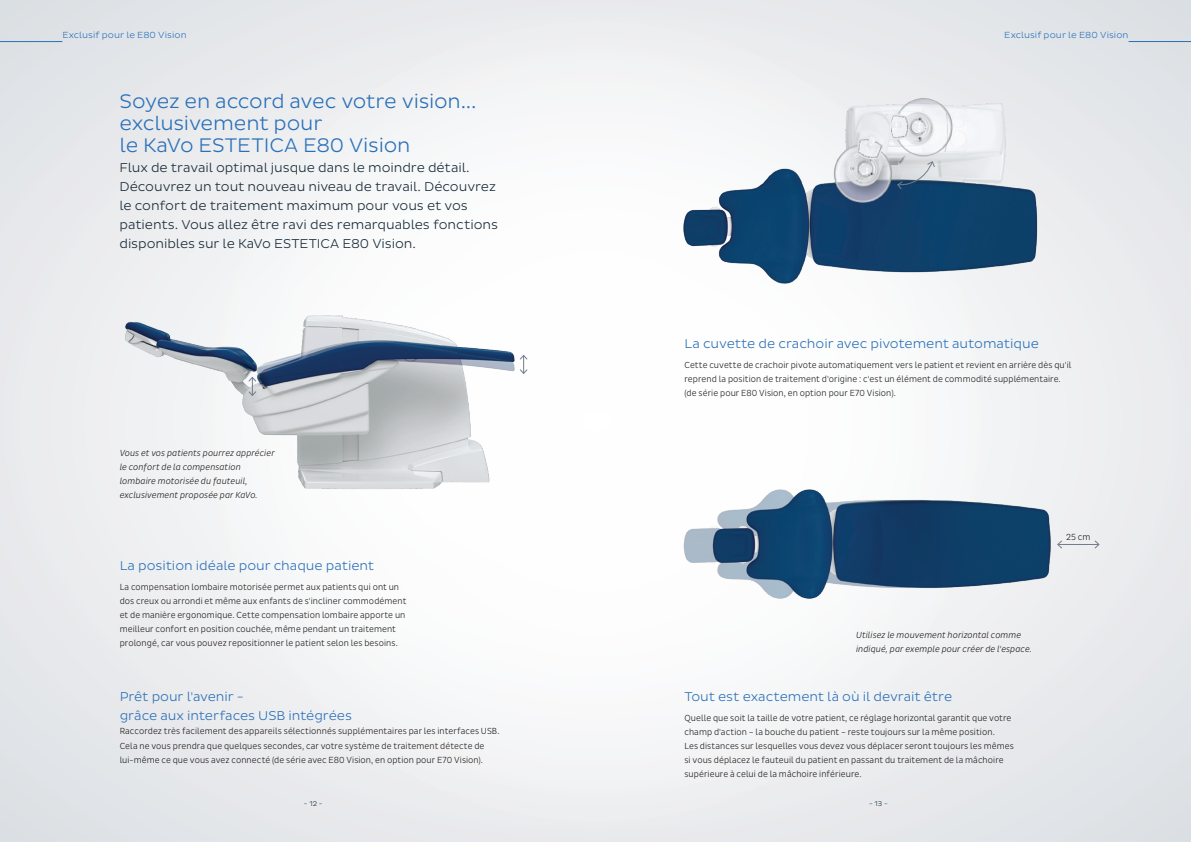
<style>
.page{position:relative;width:1191px;height:842px;background:#e9e9ec}
.page>*{position:absolute;margin:0;border:0;box-sizing:border-box;transform-origin:0 0}
.HL{font:300 20px/22px "Pluto Sans";letter-spacing:-.01em;color:#2a70b8}
.Intro{font:300 13px/19px "Pluto Sans";letter-spacing:-.005em;color:#172938}
.Intro_blue{font:300 13px/19px "Pluto Sans";letter-spacing:-.005em;color:#2a70b8}
.Copy{font:300 9px/14px "Pluto Sans Cond";letter-spacing:.01em;color:#231f20}
.Discription{font:italic 300 9px/14px "Pluto Sans Cond";letter-spacing:.01em;color:#231f20}
.Subheadline_Medium_b{font:300 9px "Pluto Sans";letter-spacing:.01em;color:#2a70b8}
.t1{font:300 7px "Pluto Sans";color:#172938}
</style>
<div class="page">
<div style="left:175px;top:1px;width:841px;height:841px;background:#f8f9fa;border-radius:50%"></div>
<img style="left:125px;top:315px;width:390px;height:174px">
<hr style="left:1057px;top:544px;width:41px;height:1px;background:#747d8a">
<svg style="left:1057px;top:540px;width:5px;height:9px"></svg>
<svg style="left:1094px;top:540px;width:6px;height:9px"></svg>
<img style="left:683px;top:75px;width:355px;height:209px">
<img style="left:683px;top:489px;width:367px;height:110px">
<svg style="left:248px;top:376px;width:9px;height:21px"></svg>
<svg style="left:520px;top:355px;width:8px;height:19px"></svg>
<svg style="left:896px;top:160px;width:40px;height:30px"></svg>
<hr style="left:0;top:41px;width:62px;height:1px;background:#2a70b8">
<hr style="left:1128px;top:41px;width:63px;height:1px;background:#2a70b8">
<p class="Subheadline_Medium_b" style="left:62px;top:30px;width:126px">Exclusif pour le E80 Vision</p>
<p class="Subheadline_Medium_b" style="left:1004px;top:30px;width:126px">Exclusif pour le E80 Vision</p>
<p class="HL" style="left:119px;top:90px;width:358px">Soyez en accord avec votre vision... exclusivement pour<br>le KaVo ESTETICA E80 Vision</p>
<p class="Intro" style="left:119px;top:158px;width:352px">Flux de travail optimal jusque dans le moindre détail.</p>
<p class="Intro" style="left:119px;top:177px;width:380px">Découvrez un tout nouveau niveau de travail. Découvrez le confort de traitement maximum pour vous et vos patients. Vous allez être ravi des remarquables fonctions disponibles sur le KaVo ESTETICA E80 Vision.</p>
<p class="Discription" style="left:120px;top:446px;width:156px">Vous et vos patients pourrez apprécier le confort de la compensation lombaire motorisée du fauteuil, exclusivement proposée par KaVo.</p>
<p class="Intro_blue" style="left:120px;top:556px;width:256px">La position idéale pour chaque patient</p>
<p class="Copy" style="left:120px;top:579px;width:288px">La compensation lombaire motorisée permet aux patients qui ont un dos creux ou arrondi et même aux enfants de s'incliner commodément et de manière ergonomique. Cette compensation lombaire apporte un meilleur confort en position couchée, même pendant un traitement prolongé, car vous pouvez repositionner le patient selon les besoins.</p>
<p class="Intro_blue" style="left:120px;top:688px;width:234px">Prêt pour l'avenir -<br>grâce aux interfaces USB intégrées</p>
<p class="Copy" style="left:120px;top:724px;width:381px">Raccordez très facilement des appareils sélectionnés supplémentaires par les interfaces USB.</p>
<p class="Copy" style="left:120px;top:738px;width:366px">Cela ne vous prendra que quelques secondes, car votre système de traitement détecte de lui-même ce que vous avez connecté (de série avec E80 Vision, en option pour E70 Vision).</p>
<p class="Intro_blue" style="left:684px;top:334px;width:356px">La cuvette de crachoir avec pivotement automatique</p>
<p class="Copy" style="left:684px;top:358px;width:388px">Cette cuvette de crachoir pivote automatiquement vers le patient et revient en arrière dès qu'il reprend la position de traitement d'origine : c'est un élément de commodité supplémentaire.</p>
<p class="Copy" style="left:684px;top:386px;width:213px">(de série pour E80 Vision, en option pour E70 Vision).</p>
<p class="Copy" style="left:1066px;top:530px;width:26px">25 cm</p>
<p class="Discription" style="left:856px;top:628px;width:177px">Utilisez le mouvement horizontal comme indiqué, par exemple pour créer de l'espace.</p>
<p class="Intro_blue" style="left:684px;top:688px;width:269px">Tout est exactement là où il devrait être</p>
<p class="Copy" style="left:684px;top:711px;width:331px">Quelle que soit la taille de votre patient, ce réglage horizontal garantit que votre champ d'action – la bouche du patient – reste toujours sur la même position.<br>Les distances sur lesquelles vous devez vous déplacer seront toujours les mêmes si vous déplacez le fauteuil du patient en passant du traitement de la mâchoire supérieure à celui de la mâchoire inférieure.</p>
<p class="t1" style="left:304px;top:800px;width:20px">- 12 -</p>
<p class="t1" style="left:869px;top:800px;width:20px">- 13 -</p>
</div>
